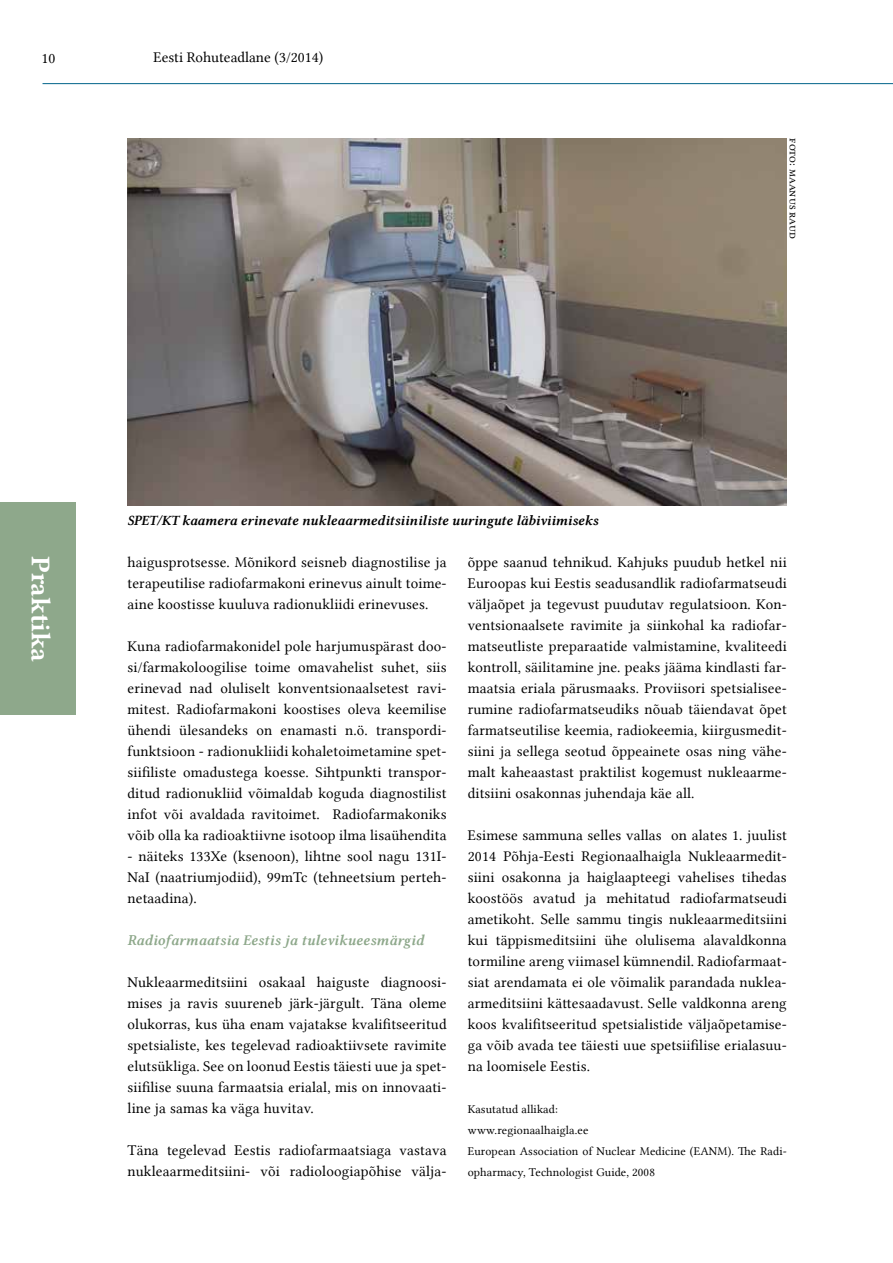
<style>
.page{position:relative;width:893px;height:1263px;background:#fff}
.page>*{position:absolute;margin:0;border:0;box-sizing:border-box;transform-origin:0 0}
.t1{font:27px "Lin Libertine B";color:#fff}
.t2{font:15px/21px "Lin Libertine";letter-spacing:.01em;color:#000;text-align:justify}
.t3{font:15px "Lin Libertine ZI";color:#8ea88b}
.t4{font:14.25px "Lin Libertine ZI";letter-spacing:-.01em;color:#000}
.t5{font:12px/21px "Lin Libertine";letter-spacing:.01em;color:#000}
</style>
<div class="page">
<div style="left:0;top:502px;width:76px;height:212px;background:#8ea88b"></div>
<hr style="left:43px;top:83px;width:850px;height:1px;background:#006389">
<img style="left:128px;top:138px;width:659px;height:368px">
<p class="t2" style="left:41px;top:47px;width:15px">10</p>
<p class="t2" style="left:153px;top:47px;width:171px">Eesti Rohuteadlane (3/2014)</p>
<p class="t4" style="left:128px;top:512px;width:472px">SPET/KT kaamera erinevate nukleaarmeditsiiniliste uuringute läbiviimiseks</p>
<p class="t5" style="left:804px;top:138px;width:102px;rotate:90deg">foto: maanus raud</p>
<h1 class="t1" style="left:59px;top:556px;width:108px;rotate:90deg">Praktika</h1>
<p class="t2" style="left:128px;top:552px;width:321px">haigusprotsesse. Mõnikord seisneb diagnostilise ja terapeutilise radiofarmakoni erinevus ainult toime&shy;aine koostisse kuuluva radionukliidi erinevuses.</p>
<p class="t2" style="left:128px;top:636px;width:321px">Kuna radiofarmakonidel pole harjumuspärast doo&shy;si/farmakoloogilise toime omavahelist suhet, siis erinevad nad oluliselt konventsionaalsetest ravi&shy;mitest. Radiofarmakoni koostises oleva keemilise ühendi ülesandeks on enamasti n.ö. transpordi&shy;funktsioon - radionukliidi kohaletoimetamine spet&shy;siifiliste omadustega koesse. Sihtpunkti transpor&shy;ditud radionukliid võimaldab koguda diagnostilist infot või avaldada ravitoimet. Radiofarmakoniks võib olla ka radioaktiivne isotoop ilma lisaühendita</p>
<p class="t2" style="left:128px;top:846px;width:321px">- näiteks 133Xe (ksenoon), lihtne sool nagu 131I-NaI (naatriumjodiid), 99mTc (tehneetsium perteh&shy;netaadina).</p>
<p class="t3" style="left:128px;top:932px;width:298px">Radiofarmaatsia Eestis ja tulevikueesmärgid</p>
<p class="t2" style="left:128px;top:972px;width:321px">Nukleaarmeditsiini osakaal haiguste diagnoosi&shy;mises ja ravis suureneb järk-järgult. Täna oleme olukorras, kus üha enam vajatakse kvalifitseeritud spetsialiste, kes tegelevad radioaktiivsete ravimite elutsükliga. See on loonud Eestis täiesti uue ja spet&shy;siifilise suuna farmaatsia erialal, mis on innovaati&shy;line ja samas ka väga huvitav.</p>
<p class="t2" style="left:128px;top:1140px;width:321px">Täna tegelevad Eestis radiofarmaatsiaga vastava nukleaarmeditsiini- või radioloogiapõhise välja-</p>
<p class="t2" style="left:468px;top:552px;width:321px">õppe saanud tehnikud. Kahjuks puudub hetkel nii Euroopas kui Eestis seadusandlik radiofarmatseudi väljaõpet ja tegevust puudutav regulatsioon. Kon&shy;ventsionaalsete ravimite ja siinkohal ka radiofar&shy;matseutliste preparaatide valmistamine, kvaliteedi kontroll, säilitamine jne. peaks jääma kindlasti far&shy;maatsia eriala pärusmaaks. Proviisori spetsialisee&shy;rumine radiofarmatseudiks nõuab täiendavat õpet farmatseutilise keemia, radiokeemia, kiirgusmedit&shy;siini ja sellega seotud õppeainete osas ning vähe&shy;malt kaheaastast praktilist kogemust nukleaarme&shy;ditsiini osakonnas juhendaja käe all.</p>
<p class="t2" style="left:468px;top:825px;width:321px">Esimese sammuna selles vallas on alates 1. juulist 2014 Põhja-Eesti Regionaalhaigla Nukleaarmedit&shy;siini osakonna ja haiglaapteegi vahelises tihedas koostöös avatud ja mehitatud radiofarmatseudi ametikoht. Selle sammu tingis nukleaarmeditsiini kui täppismeditsiini ühe olulisema alavaldkonna tormiline areng viimasel kümnendil. Radiofarmaat&shy;siat arendamata ei ole võimalik parandada nuklea&shy;armeditsiini kättesaadavust. Selle valdkonna areng koos kvalifitseeritud spetsialistide väljaõpetamise&shy;ga võib avada tee täiesti uue spetsiifilise erialasuu&shy;na loomisele Eestis.</p>
<p class="t5" style="left:468px;top:1099px;width:320px">Kasutatud allikad:<br>www.regionaalhaigla.ee<br>European Association of Nuclear Medicine (EANM). The Radi&shy;opharmacy, Technologist Guide, 2008</p>
</div>
